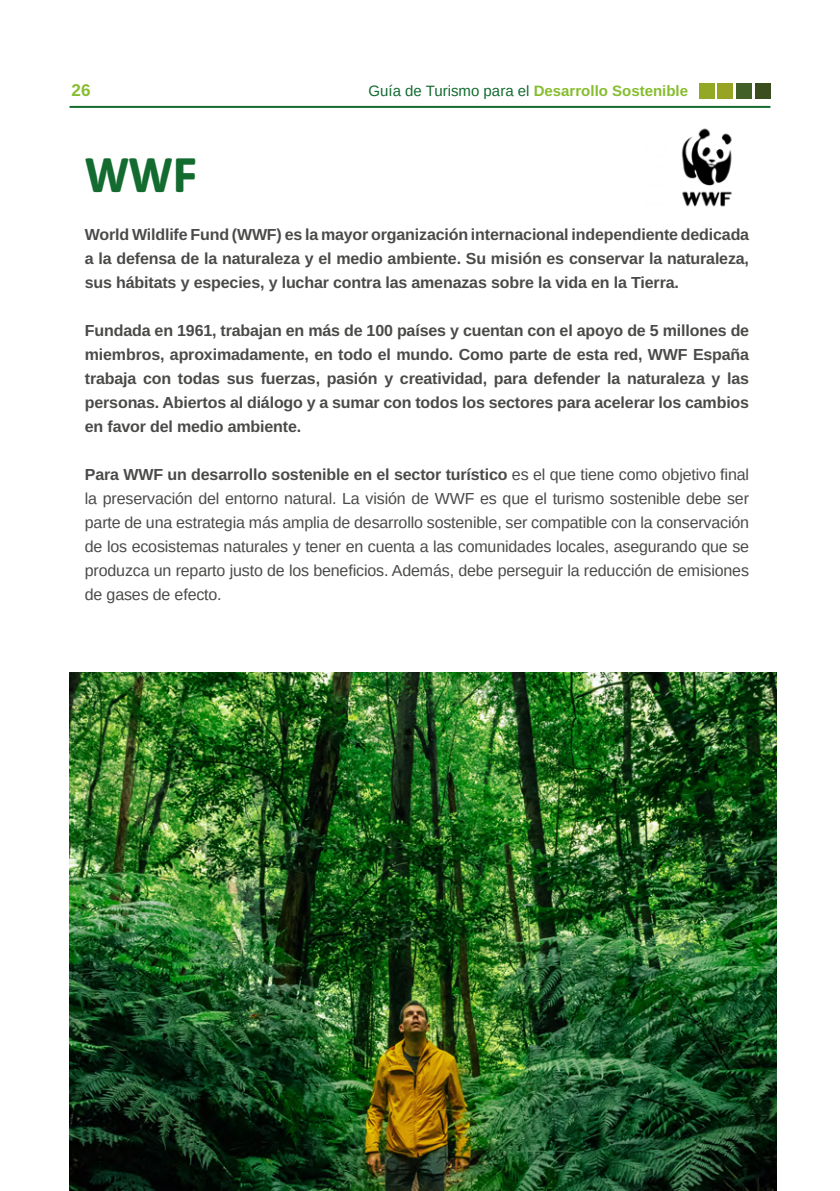
<style>
.page{position:relative;width:840px;height:1191px;background:#fff}
.page>*{position:absolute;margin:0;border:0;box-sizing:border-box;transform-origin:0 0}
.t1{font:48px "Asap";color:#136b30}
.t2{font:700 17px "Arimo";color:#86bd2e}
.t3{font:700 16px/24px "Arimo";letter-spacing:-.01em;color:#4a4a49;text-align:justify}
.t4{font:16px/24px "Arimo";letter-spacing:-.01em;color:#4a4a49;text-align:justify}
.t5{font:700 15px "Arimo";color:#86bd2e}
.s1{font-weight:400;color:#136b30}
.s2{font-weight:700}
</style>
<div class="page">
<hr style="left:69px;top:106px;width:701px;height:2px;background:#136b30">
<div style="left:754px;top:83px;width:16px;height:16px;background:#394d1f"></div>
<div style="left:736px;top:83px;width:15px;height:16px;background:#425f27"></div>
<div style="left:717px;top:83px;width:15px;height:16px;background:#97a323"></div>
<div style="left:698px;top:83px;width:16px;height:16px;background:#93a925"></div>
<img style="left:681px;top:128px;width:51px;height:79px">
<img style="left:69px;top:672px;width:707px;height:519px">
<p class="t2" style="left:71px;top:78px;width:21px">26</p>
<p class="t5" style="left:368px;top:80px;width:321px"><span class="s1">Guía de Turismo para el</span> Desarrollo Sostenible</p>
<h1 class="t1" style="left:85px;top:142px;width:113px">WWF</h1>
<p class="t3" style="left:85px;top:223px;width:665px">World Wildlife Fund (WWF) es la mayor organización internacional independiente dedicada a la defensa de la naturaleza y el medio ambiente. Su misión es conservar la naturaleza, sus hábitats y especies, y luchar contra las amenazas sobre la vida en la Tierra.</p>
<p class="t3" style="left:85px;top:319px;width:665px">Fundada en 1961, trabajan en más de 100 países y cuentan con el apoyo de 5 millones de miembros, aproximadamente, en todo el mundo. Como parte de esta red, WWF España trabaja con todas sus fuerzas, pasión y creatividad, para defender la naturaleza y las personas. Abiertos al diálogo y a sumar con todos los sectores para acelerar los cambios en favor del medio ambiente.</p>
<p class="t4" style="left:85px;top:463px;width:665px"><span class="s2">Para WWF un desarrollo sostenible en el sector turístico</span> es el que tiene como objetivo final la preservación del entorno natural. La visión de WWF es que el turismo sostenible debe ser parte de una estrategia más amplia de desarrollo sostenible, ser compatible con la conservación de los ecosistemas naturales y tener en cuenta a las comunidades locales, asegurando que se produzca un reparto justo de los beneficios. Además, debe perseguir la reducción de emisiones de gases de efecto.</p>
</div>
